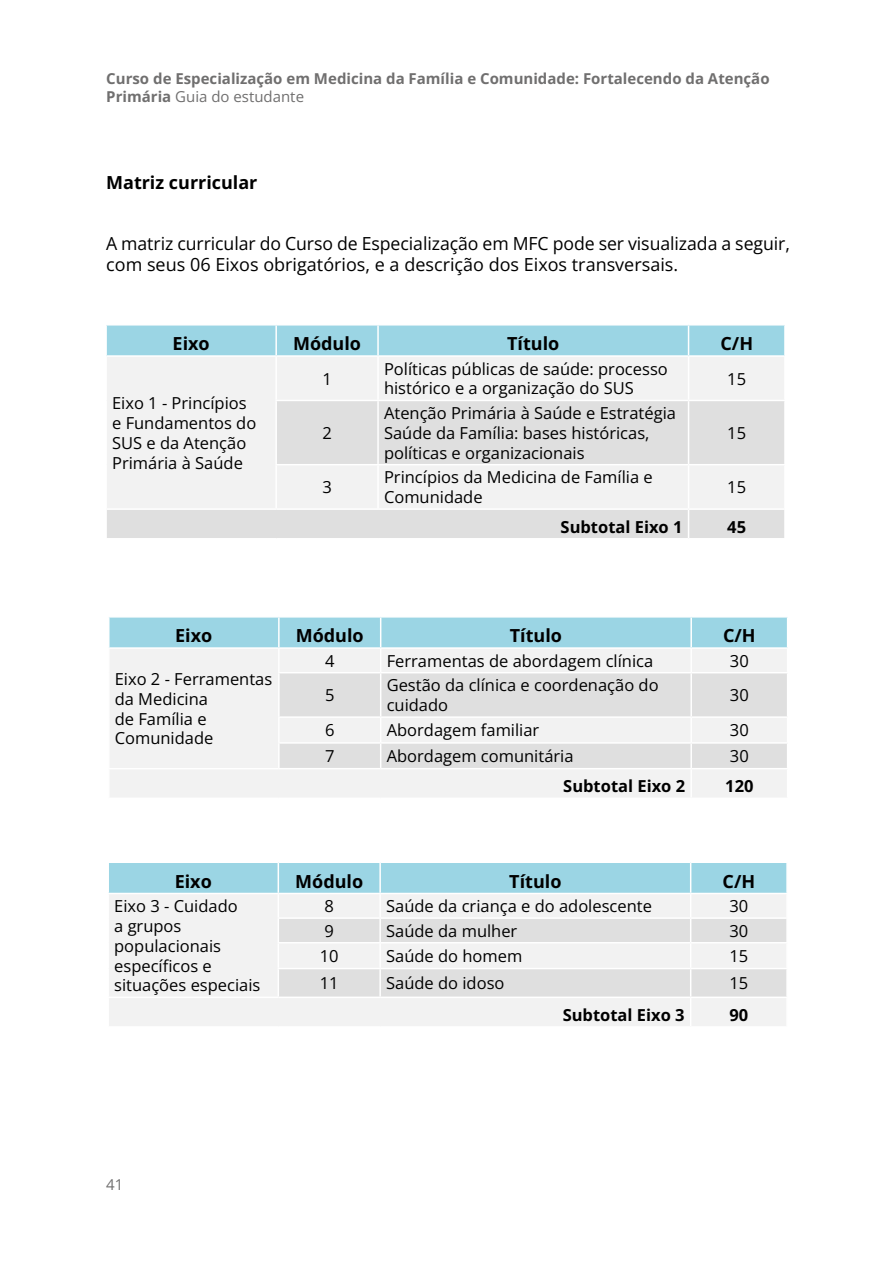
<style>
.page{position:relative;width:893px;height:1263px;background:#fff}
.page>*{position:absolute;margin:0;border:0;box-sizing:border-box;transform-origin:0 0}
.t1{font:18px/21.6px "Open Sans";letter-spacing:-.005em;color:#000}
.t2{font:700 18px "Open Sans";color:#000}
.t3{font:16.5px/19.8px "Open Sans";color:#000}
.t4{font:700 16.5px "Open Sans";color:#000}
.t5{font:700 15px/18px "Open Sans";color:#706f6f}
.t6{font:15px "Open Sans";color:#706f6f}
.s1{font-weight:400}
</style>
<div class="page">
<div style="left:107px;top:357px;width:677px;height:43px;background:#f2f2f2"></div>
<svg style="left:107px;top:400px;width:677px;height:138px;fill:#dfdfdf"></svg>
<div style="left:107px;top:326px;width:677px;height:29px;background:#9bd5e4"></div>
<hr style="left:275px;top:357px;width:2px;height:43px;background:#fff">
<hr style="left:377px;top:357px;width:2px;height:43px;background:#fff">
<hr style="left:688px;top:357px;width:1px;height:43px;background:#fff">
<hr style="left:275px;top:400px;width:103px;height:1px;background:#fff">
<hr style="left:275px;top:401px;width:2px;height:63px;background:#fff">
<hr style="left:378px;top:400px;width:310px;height:1px;background:#fff">
<hr style="left:377px;top:401px;width:2px;height:63px;background:#fff">
<hr style="left:688px;top:400px;width:98px;height:1px;background:#fff">
<hr style="left:688px;top:401px;width:1px;height:63px;background:#fff">
<hr style="left:275px;top:464px;width:103px;height:1px;background:#fff">
<hr style="left:275px;top:465px;width:2px;height:43px;background:#fff">
<hr style="left:378px;top:464px;width:310px;height:1px;background:#fff">
<hr style="left:377px;top:465px;width:2px;height:43px;background:#fff">
<hr style="left:688px;top:464px;width:98px;height:1px;background:#fff">
<hr style="left:688px;top:465px;width:1px;height:43px;background:#fff">
<svg style="left:688px;top:510px;width:1px;height:28px"></svg>
<hr style="left:105px;top:508px;width:171px;height:2px;background:#fff">
<hr style="left:276px;top:508px;width:102px;height:2px;background:#fff">
<hr style="left:378px;top:508px;width:310px;height:2px;background:#fff">
<hr style="left:688px;top:508px;width:98px;height:2px;background:#fff">
<div style="left:110px;top:672px;width:677px;height:125px;background:#f2f2f2"></div>
<svg style="left:280px;top:673px;width:507px;height:95px;fill:#dfdfdf"></svg>
<hr style="left:278px;top:672px;width:103px;height:1px;background:#fff">
<hr style="left:278px;top:673px;width:2px;height:43px;background:#fff">
<hr style="left:381px;top:672px;width:310px;height:1px;background:#fff">
<hr style="left:380px;top:673px;width:1px;height:43px;background:#fff">
<hr style="left:691px;top:672px;width:97px;height:1px;background:#fff">
<hr style="left:690px;top:673px;width:2px;height:43px;background:#fff">
<hr style="left:278px;top:716px;width:103px;height:2px;background:#fff">
<hr style="left:278px;top:718px;width:2px;height:24px;background:#fff">
<hr style="left:381px;top:716px;width:310px;height:2px;background:#fff">
<hr style="left:691px;top:716px;width:97px;height:2px;background:#fff">
<hr style="left:690px;top:718px;width:2px;height:24px;background:#fff">
<hr style="left:278px;top:744px;width:2px;height:24px;background:#fff">
<svg style="left:380px;top:718px;width:1px;height:50px"></svg>
<hr style="left:690px;top:744px;width:2px;height:24px;background:#fff">
<hr style="left:690px;top:769px;width:2px;height:28px;background:#fff">
<svg style="left:109px;top:617px;width:679px;height:55px"></svg>
<hr style="left:278px;top:742px;width:103px;height:2px;background:#fff">
<hr style="left:381px;top:742px;width:310px;height:2px;background:#fff">
<hr style="left:691px;top:742px;width:97px;height:2px;background:#fff">
<hr style="left:108px;top:768px;width:171px;height:1px;background:#fff">
<hr style="left:279px;top:768px;width:102px;height:1px;background:#fff">
<hr style="left:381px;top:768px;width:310px;height:1px;background:#fff">
<hr style="left:691px;top:768px;width:97px;height:1px;background:#fff">
<svg style="left:109px;top:863px;width:677px;height:163px"></svg>
<hr style="left:278px;top:968px;width:102px;height:1px;background:#fff">
<hr style="left:380px;top:968px;width:311px;height:1px;background:#fff">
<hr style="left:691px;top:968px;width:97px;height:1px;background:#fff">
<hr style="left:107px;top:996px;width:171px;height:2px;background:#fff">
<hr style="left:278px;top:996px;width:102px;height:2px;background:#fff">
<hr style="left:380px;top:996px;width:311px;height:2px;background:#fff">
<hr style="left:691px;top:996px;width:97px;height:2px;background:#fff">
<p class="t5" style="left:106px;top:69px;width:665px">Curso de Especialização em Medicina da Família e Comunidade: Fortalecendo da Atenção<br>Primária <span class="s1">Guia do estudante</span></p>
<p class="t2" style="left:106px;top:170px;width:153px">Matriz curricular</p>
<p class="t1" style="left:106px;top:232px;width:685px">A matriz curricular do Curso de Especialização em MFC pode ser visualizada a seguir, com seus 06 Eixos obrigatórios, e a descrição dos Eixos transversais.</p>
<p class="t2" style="left:173px;top:331px;width:39px">Eixo</p>
<p class="t2" style="left:293px;top:331px;width:69px">Módulo</p>
<p class="t2" style="left:507px;top:331px;width:54px">Título</p>
<p class="t2" style="left:720px;top:331px;width:34px">C/H</p>
<p class="t3" style="left:112px;top:393px;width:146px">Eixo 1 - Princípios e Fundamentos do<br>SUS e da Atenção<br>Primária à Saúde</p>
<p class="t3" style="left:322px;top:368px;width:11px">1</p>
<p class="t3" style="left:384px;top:358px;width:285px">Políticas públicas de saúde: processo histórico e a organização do SUS</p>
<p class="t3" style="left:727px;top:368px;width:20px">15</p>
<p class="t3" style="left:322px;top:423px;width:11px">2</p>
<p class="t3" style="left:384px;top:403px;width:293px">Atenção Primária à Saúde e Estratégia<br>Saúde da Família: bases históricas, políticas e organizacionais</p>
<p class="t3" style="left:727px;top:423px;width:20px">15</p>
<p class="t3" style="left:322px;top:477px;width:11px">3</p>
<p class="t3" style="left:384px;top:467px;width:270px">Princípios da Medicina de Família e<br>Comunidade</p>
<p class="t3" style="left:727px;top:477px;width:20px">15</p>
<p class="t4" style="left:561px;top:515px;width:123px">Subtotal Eixo 1</p>
<p class="t4" style="left:727px;top:515px;width:20px">45</p>
<p class="t2" style="left:175px;top:623px;width:39px">Eixo</p>
<p class="t2" style="left:296px;top:623px;width:69px">Módulo</p>
<p class="t2" style="left:510px;top:623px;width:54px">Título</p>
<p class="t2" style="left:723px;top:623px;width:34px">C/H</p>
<p class="t3" style="left:115px;top:669px;width:159px">Eixo 2 - Ferramentas da Medicina<br>de Família e<br>Comunidade</p>
<p class="t3" style="left:325px;top:650px;width:11px">4</p>
<p class="t3" style="left:387px;top:650px;width:268px">Ferramentas de abordagem clínica</p>
<p class="t3" style="left:730px;top:650px;width:20px">30</p>
<p class="t3" style="left:325px;top:685px;width:11px">5</p>
<p class="t3" style="left:387px;top:675px;width:273px">Gestão da clínica e coordenação do cuidado</p>
<p class="t3" style="left:730px;top:685px;width:20px">30</p>
<p class="t3" style="left:325px;top:720px;width:11px">6</p>
<p class="t3" style="left:387px;top:720px;width:154px">Abordagem familiar</p>
<p class="t3" style="left:730px;top:720px;width:20px">30</p>
<p class="t3" style="left:325px;top:746px;width:11px">7</p>
<p class="t3" style="left:387px;top:746px;width:188px">Abordagem comunitária</p>
<p class="t3" style="left:730px;top:746px;width:20px">30</p>
<p class="t4" style="left:563px;top:775px;width:123px">Subtotal Eixo 2</p>
<p class="t4" style="left:725px;top:775px;width:30px">120</p>
<p class="t2" style="left:175px;top:868px;width:39px">Eixo</p>
<p class="t2" style="left:295px;top:868px;width:69px">Módulo</p>
<p class="t2" style="left:509px;top:868px;width:54px">Título</p>
<p class="t2" style="left:722px;top:868px;width:34px">C/H</p>
<p class="t3" style="left:114px;top:896px;width:148px">Eixo 3 - Cuidado<br>a grupos populacionais específicos e situações especiais</p>
<p class="t3" style="left:324px;top:896px;width:11px">8</p>
<p class="t3" style="left:386px;top:896px;width:267px">Saúde da criança e do adolescente</p>
<p class="t3" style="left:729px;top:896px;width:20px">30</p>
<p class="t3" style="left:324px;top:920px;width:11px">9</p>
<p class="t3" style="left:386px;top:920px;width:133px">Saúde da mulher</p>
<p class="t3" style="left:729px;top:920px;width:20px">30</p>
<p class="t3" style="left:320px;top:946px;width:20px">10</p>
<p class="t3" style="left:386px;top:946px;width:138px">Saúde do homem</p>
<p class="t3" style="left:729px;top:946px;width:20px">15</p>
<p class="t3" style="left:320px;top:973px;width:20px">11</p>
<p class="t3" style="left:386px;top:973px;width:120px">Saúde do idoso</p>
<p class="t3" style="left:729px;top:973px;width:20px">15</p>
<p class="t4" style="left:563px;top:1003px;width:123px">Subtotal Eixo 3</p>
<p class="t4" style="left:729px;top:1003px;width:20px">90</p>
<p class="t6" style="left:106px;top:1175px;width:19px">41</p>
</div>
